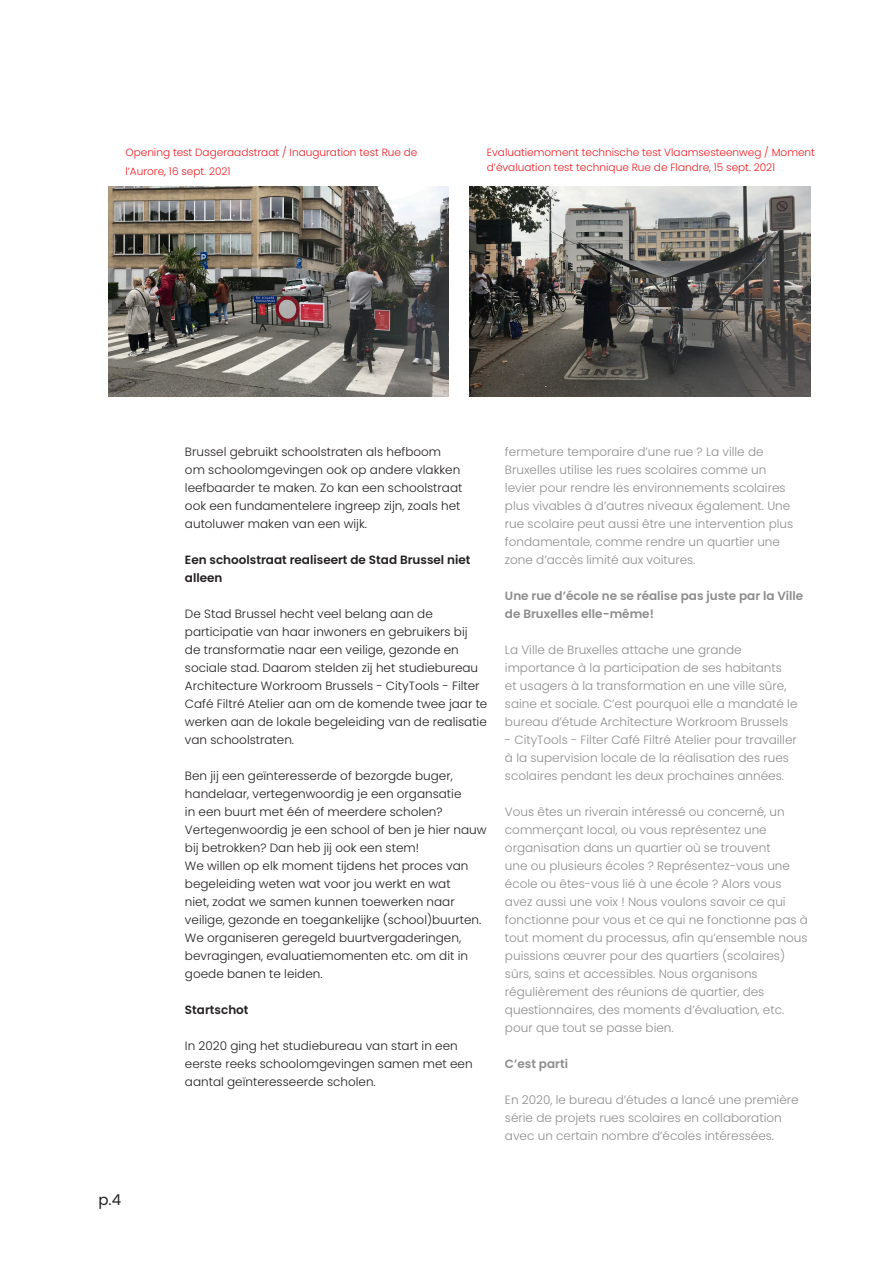
<style>
.page{position:relative;width:893px;height:1263px;background:#fff}
.page>*{position:absolute;margin:0;border:0;box-sizing:border-box;transform-origin:0 0}
.t1{font:15px "Poppins";color:#231f20}
.t2{font:300 12px/18px "Poppins";color:#8d8d8d}
.t3{font:300 12px/18px "Poppins";color:#231f20}
.t4{font:600 12px/18px "Poppins";color:#8d8d8d}
.t5{font:600 12px/18px "Poppins";color:#231f20}
.t6{font:300 10.5px/19.5px "Poppins";color:#ee1d23}
</style>
<div class="page">
<img style="left:108px;top:186px;width:341px;height:210px">
<img style="left:470px;top:186px;width:340px;height:210px">
<p class="t6" style="left:125px;top:142px;width:294px">Opening test Dageraadstraat / Inauguration test Rue de l’Aurore, 16 sept. 2021</p>
<p class="t6" style="left:487px;top:145px;width:330px;line-height:15px">Evaluatiemoment technische test Vlaamsesteenweg / Moment d’évaluation test technique Rue de Flandre, 15 sept. 2021</p>
<p class="t1" style="left:98px;top:1191px;width:24px">p.4</p>
<p class="t3" style="left:185px;top:443px;width:279px">Brussel gebruikt schoolstraten als hefboom om schoolomgevingen ook op andere vlakken leefbaarder te maken. Zo kan een schoolstraat ook een fundamentelere ingreep zijn, zoals het autoluwer maken van een wijk.</p>
<p class="t5" style="left:185px;top:551px;width:287px">Een schoolstraat realiseert de Stad Brussel niet alleen</p>
<p class="t3" style="left:185px;top:605px;width:304px">De Stad Brussel hecht veel belang aan de participatie van haar inwoners en gebruikers bij<br>de transformatie naar een veilige, gezonde en sociale stad. Daarom stelden zij het studiebureau Architecture Workroom Brussels - CityTools - Filter Café Filtré Atelier aan om de komende twee jaar te werken aan de lokale begeleiding van de realisatie van schoolstraten.</p>
<p class="t3" style="left:185px;top:767px;width:303px">Ben jij een geïnteresserde of bezorgde buger, handelaar, vertegenwoordig je een organsatie<br>in een buurt met één of meerdere scholen?<br>Vertegenwoordig je een school of ben je hier nauw bij betrokken? Dan heb jij ook een stem!</p>
<p class="t3" style="left:185px;top:857px;width:298px">We willen op elk moment tijdens het proces van begeleiding weten wat voor jou werkt en wat<br>niet, zodat we samen kunnen toewerken naar veilige, gezonde en toegankelijke (school)buurten.<br>We organiseren geregeld buurtvergaderingen, bevragingen, evaluatiemomenten etc. om dit in goede banen te leiden.</p>
<p class="t5" style="left:185px;top:1001px;width:65px">Startschot</p>
<p class="t3" style="left:185px;top:1037px;width:289px">In 2020 ging het studiebureau van start in een eerste reeks schoolomgevingen samen met een aantal geïnteresseerde scholen.</p>
<p class="t2" style="left:505px;top:443px;width:290px">fermeture temporaire d’une rue ? La ville de Bruxelles utilise les rues scolaires comme un levier pour rendre les environnements scolaires plus vivables à d’autres niveaux également. Une rue scolaire peut aussi être une intervention plus fondamentale, comme rendre un quartier une zone d’accès limité aux voitures.</p>
<p class="t4" style="left:505px;top:587px;width:300px">Une rue d’école ne se réalise pas juste par la Ville de Bruxelles elle-même!</p>
<p class="t2" style="left:505px;top:641px;width:294px">La Ville de Bruxelles attache une grande importance à la participation de ses habitants<br>et usagers à la transformation en une ville sûre, saine et sociale. C’est pourquoi elle a mandaté le bureau d’étude Architecture Workroom Brussels</p>
<p class="t2" style="left:505px;top:731px;width:293px">- CityTools - Filter Café Filtré Atelier pour travailler à la supervision locale de la réalisation des rues scolaires pendant les deux prochaines années.</p>
<p class="t2" style="left:505px;top:803px;width:304px">Vous êtes un riverain intéressé ou concerné, un commerçant local, ou vous représentez une organisation dans un quartier où se trouvent<br>une ou plusieurs écoles ? Représentez-vous une école ou êtes-vous lié à une école ? Alors vous avez aussi une voix ! Nous voulons savoir ce qui fonctionne pour vous et ce qui ne fonctionne pas à tout moment du processus, afin qu’ensemble nous puissions œuvrer pour des quartiers (scolaires) sûrs, sains et accessibles. Nous organisons régulièrement des réunions de quartier, des questionnaires, des moments d’évaluation, etc. pour que tout se passe bien.</p>
<p class="t4" style="left:505px;top:1055px;width:65px">C’est parti</p>
<p class="t2" style="left:505px;top:1091px;width:295px">En 2020, le bureau d’études a lancé une première série de projets rues scolaires en collaboration avec un certain nombre d’écoles intéressées.</p>
</div>
